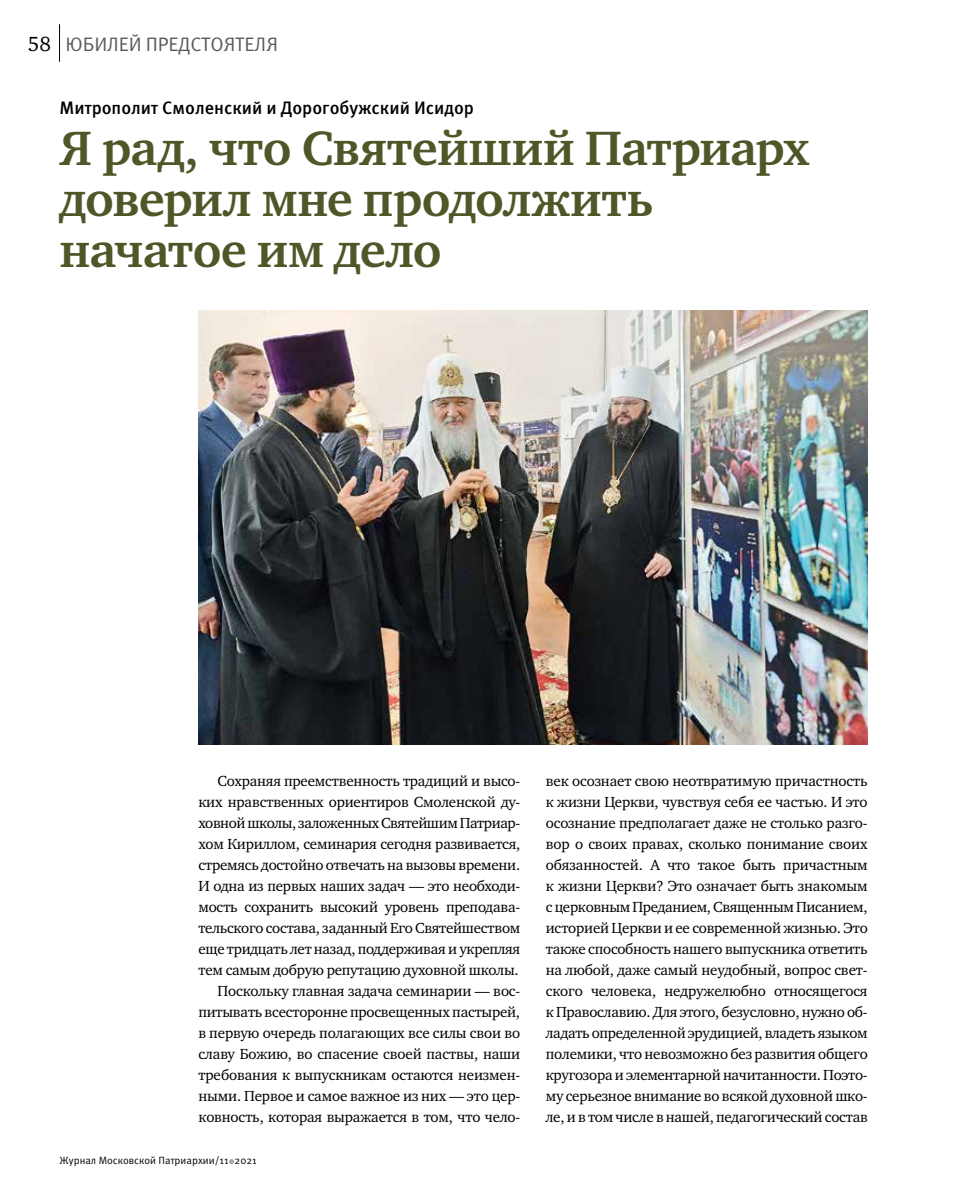
<style>
.page{position:relative;width:957px;height:1191px;background:#fff}
.page>*{position:absolute;margin:0;border:0;box-sizing:border-box;transform-origin:0 0}
.t1{font:700 49.5px/51px "Charter ITC";letter-spacing:-.015em;color:#505628}
.t2{font:19.5px "Meta Pro";letter-spacing:-.005em;color:#58595b}
.t3{font:500 18px "Meta Pro";color:#000}
.t4{font:15px/21px "Charter ITC";letter-spacing:-.015em;color:#000;text-align:right}
.t5{font:10.5px "Meta Pro";color:#000}
.s1{font-family:"Charter ITC";font-size:21px;color:#000}
</style>
<div class="page">
<hr style="left:59px;top:24px;width:1px;height:38px;background:#000">
<svg style="left:229px;top:1159px;width:5px;height:5px"></svg>
<img style="left:198px;top:310px;width:670px;height:434px">
<h2 class="t2" style="left:28px;top:32px;width:252px"><span class="s1">58</span> ЮБИЛЕЙ ПРЕДСТОЯТЕЛЯ</h2>
<p class="t3" style="left:60px;top:96px;width:416px">Митрополит Смоленский и Дорогобужский Исидор</p>
<h1 class="t1" style="left:60px;top:123px;width:751px">Я рад, что Святейший Патриарх доверил мне продолжить начатое им дело</h1>
<p class="t4" style="left:198px;top:770px;width:323px">Сохраняя преемственность традиций и высо&shy;ких нравственных ориентиров Смоленской ду&shy;ховной школы, заложенных Святейшим Патриар&shy;хом Кириллом, семинария сегодня развивается, стремясь достойно отвечать на вызовы времени.<br>И одна из первых наших задач — это необходи&shy;мость сохранить высокий уровень преподава&shy;тельского состава, заданный Его Святейшеством еще тридцать лет назад, поддерживая и укрепляя тем самым добрую репутацию духовной школы.<br>Поскольку главная задача семинарии — вос&shy;питывать всесторонне просвещенных пастырей, в первую очередь полагающих все силы свои во славу Божию, во спасение своей паствы, наши требования к выпускникам остаются неизмен&shy;ными. Первое и самое важное из них — это цер&shy;ковность, которая выражается в том, что чело-</p>
<p class="t4" style="left:546px;top:770px;width:323px;text-align:justify">век осознает свою неотвратимую причастность к жизни Церкви, чувствуя себя ее частью. И это осознание предполагает даже не столько разго&shy;вор о своих правах, сколько понимание своих обязанностей. А что такое быть причастным к жизни Церкви? Это означает быть знакомым с церковным Преданием, Священным Писанием, историей Церкви и ее современной жизнью. Это также способность нашего выпускника ответить на любой, даже самый неудобный, вопрос свет&shy;ского человека, недружелюбно относящегося к Православию. Для этого, безусловно, нужно об&shy;ладать определенной эрудицией, владеть языком полемики, что невозможно без развития общего кругозора и элементарной начитанности. Поэто&shy;му серьезное внимание во всякой духовной шко&shy;ле, и в том числе в нашей, педагогический состав</p>
<p class="t5" style="left:60px;top:1153px;width:199px">Журнал Московской Патриархии/11 2021</p>
</div>
